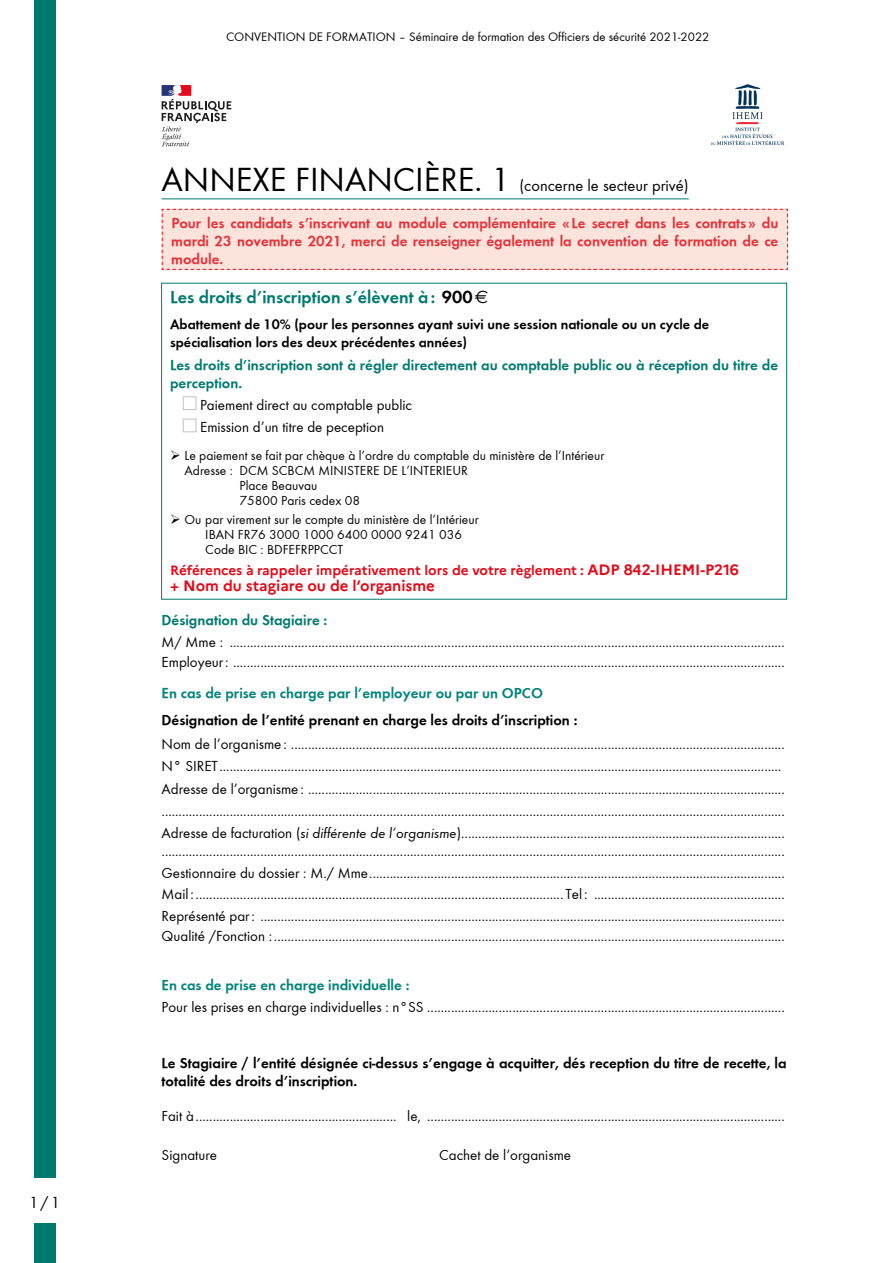
<style>
.page{position:relative;width:893px;height:1263px;background:#fff}
.page>*{position:absolute;margin:0;border:0;box-sizing:border-box;transform-origin:0 0}
.t1{font:700 18px "Function";color:#007a6f}
.t2{font:16.5px "Function";color:#000}
.t3{font:15px/22.2px "Function";color:#000}
.t4{font:700 15px/18px "Function";color:#000}
.t5{font:700 15px/18px "Function";color:#e73037;text-align:justify}
.t6{font:700 15px/18px "Function";color:#007a6f}
.t7{font:700 15px "Function";color:#00847b}
.t8{font:700 15px "Marianne";color:#e30a19}
.t9{font:700 14.25px/18px "Function";color:#000}
.t10{font:13.5px/15px "Function";color:#000}
.t11{font:700 13.5px "Marianne";color:#e30a19}
.t12{font:12.75px "Function";color:#000}
.s1{font-size:34.5px}
.s2{color:#000}
.s3{font-family:"Euro Sans";font-weight:400;color:#000}
.s4{font-size:15px}
.s5{font-style:italic}
</style>
<div class="page">
<div style="left:34px;top:0;width:21px;height:1263px;background:#007a6f"></div>
<div style="left:9px;top:1178px;width:72px;height:44px;background:#fff"></div>
<hr style="left:162px;top:198px;width:527px;height:1px;background:#007a6f">
<div style="left:183px;top:396px;width:13px;height:14px;border:1px solid #c2c2c2"></div>
<div style="left:183px;top:419px;width:13px;height:13px;border:1px solid #c2c2c2"></div>
<svg style="left:162px;top:85px;width:69px;height:61px"></svg>
<svg style="left:711px;top:84px;width:74px;height:61px"></svg>
<div style="left:161px;top:208px;width:628px;height:62px;background:#fce4dd"></div>
<p class="t2" style="left:29px;top:1193px;width:32px">1/1</p>
<p class="t12" style="left:226px;top:29px;width:485px">CONVENTION DE FORMATION – Séminaire de formation des Officiers de sécurité 2021-2022</p>
<p class="t2" style="left:162px;top:176px;width:529px"><span class="s1">ANNEXE FINANCIÈRE. 1</span> (concerne le secteur privé)</p>
<p class="t5" style="left:171px;top:214px;width:609px">Pour les candidats s’inscrivant au module complémentaire «Le secret dans les contrats» du mardi 23 novembre 2021, merci de renseigner également la convention de formation de ce module.</p>
<p class="t1" style="left:170px;top:286px;width:320px">Les droits d’inscription s’élèvent à: <span class="s2">900</span><span class="s3">€</span></p>
<p class="t9" style="left:170px;top:316px;width:541px">Abattement de 10% (pour les personnes ayant suivi une session nationale ou un cycle de spécialisation lors des deux précédentes années)</p>
<p class="t6" style="left:170px;top:356px;width:610px">Les droits d’inscription sont à régler directement au comptable public ou à réception du titre de perception.</p>
<p class="t3" style="left:200px;top:394px;width:213px">Paiement direct au comptable public<br>Emission d’un titre de peception</p>
<p class="t10" style="left:170px;top:448px;width:436px">➢ Le paiement se fait par chèque à l’ordre du comptable du ministère de l’Intérieur</p>
<p class="t10" style="left:185px;top:463px;width:285px">Adresse : DCM SCBCM MINISTERE DE L’INTERIEUR</p>
<p class="t10" style="left:240px;top:478px;width:79px">Place Beauvau</p>
<p class="t10" style="left:240px;top:493px;width:122px">75800 Paris cedex 08</p>
<p class="t10" style="left:205px;top:512px;width:275px;text-indent:-35px">➢ Ou par virement sur le compte du ministère de l’Intérieur<br>IBAN FR76 3000 1000 6400 0000 9241 036<br>Code BIC : BDFEFRPPCCT</p>
<p class="t11" style="left:170px;top:562px;width:570px">Références à rappeler impérativement lors de votre règlement : <span class="s4">ADP 842-IHEMI-P216</span></p>
<p class="t8" style="left:170px;top:576px;width:266px">+ Nom du stagiare ou de l’organisme</p>
<p class="t6" style="left:162px;top:611px;width:167px">Désignation du Stagiaire :</p>
<p class="t3" style="left:162px;top:632px;width:625px;line-height:20.1px">M/ Mme : ...................................................................................................................................................................<br>Employeur: ..................................................................................................................................................................</p>
<p class="t7" style="left:162px;top:684px;width:383px">En cas de prise en charge par l’employeur ou par un OPCO</p>
<p class="t4" style="left:162px;top:711px;width:417px">Désignation de l’entité prenant en charge les droits d’inscription :</p>
<p class="t3" style="left:162px;top:733px;width:625px">Nom de l’organisme : .................................................................................................................................................<br>N° SIRET.....................................................................................................................................................................<br>Adresse de l’organisme : ............................................................................................................................................ .......................................................................................................................................................................................<br>Adresse de facturation (<span class="s5">si différente de l’organisme</span>)...............................................................................................</p>
<p class="t3" style="left:162px;top:840px;width:625px">.......................................................................................................................................................................................<br>Gestionnaire du dossier : M./ Mme..........................................................................................................................</p>
<p class="t3" style="left:162px;top:882px;width:625px">Mail : ............................................................................................................ Tel :<br>Représenté par: ..........................................................................................................................................................</p>
<p class="t3" style="left:162px;top:925px;width:625px">Qualité /Fonction : ......................................................................................................................................................</p>
<p class="t7" style="left:162px;top:976px;width:249px">En cas de prise en charge individuelle :</p>
<p class="t3" style="left:162px;top:996px;width:625px">Pour les prises en charge individuelles : n°SS .........................................................................................................</p>
<p class="t4" style="left:162px;top:1054px;width:627px">Le Stagiaire / l’entité désignée ci-dessus s’engage à acquitter, dés reception du titre de recette, la totalité des droits d’inscription.</p>
<p class="t3" style="left:162px;top:1105px;width:261px">Fait à........................................................... le,</p>
<p class="t3" style="left:162px;top:1144px;width:57px">Signature</p>
<p class="t3" style="left:439px;top:1144px;width:133px">Cachet de l’organisme</p>
</div>
